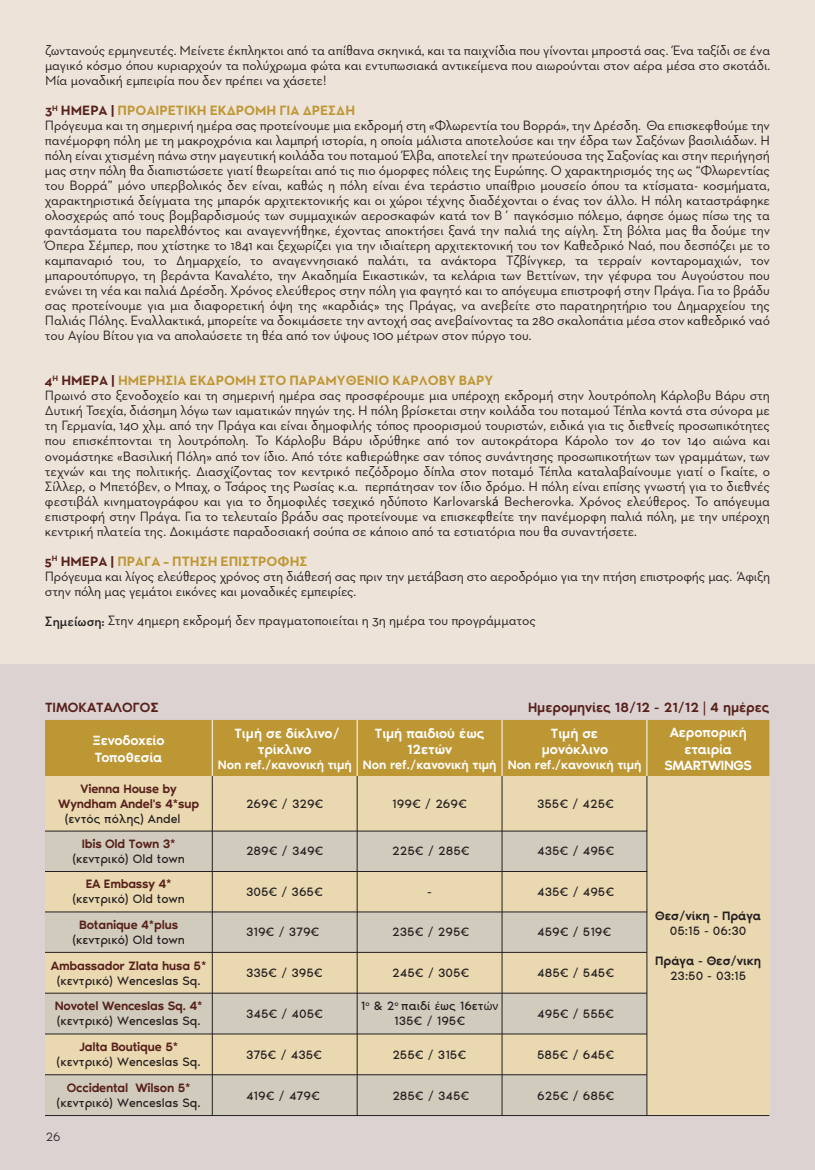
<style>
.page{position:relative;width:815px;height:1170px;background:#fff}
.page>*{position:absolute;margin:0;border:0;box-sizing:border-box;transform-origin:0 0}
.t1{font:13.75px/15px "Neutraface Two Text Greek";letter-spacing:-.005em;color:#231f20}
.t2{font:500 13.75px/16.5px "Noir Pro";letter-spacing:-.005em;color:#fff;text-align:center}
.t3{font:500 13.75px "Noir Pro";color:#57211b}
.t4{font:12.5px/15px "Noir Pro";color:#231f20;text-align:center}
.t5{font:500 12.5px/15px "Noir Pro";letter-spacing:-.015em;color:#57211b;text-align:center}
.t6{font:500 12.5px "Noir Pro";letter-spacing:-.01em;color:#fff}
.t7{font:500 12.5px "Noir Pro";color:#231f20}
.t8{font:300 12.5px "Noir Pro";color:#231f20}
.s1{font-weight:700;color:#57211b}
.s2{font-weight:700;color:#be9735}
.s3{font-family:"Myriad Pro"}
.s4{font-weight:600}
</style>
<div class="page">
<div style="left:0;top:0;width:815px;height:1169px;background:#ede3d9"></div>
<div style="left:0;top:664px;width:815px;height:505px;background:#dcd2d1"></div>
<div style="left:45px;top:720px;width:724px;height:56px;background:#be9735"></div>
<div style="left:45px;top:776px;width:724px;height:339px;background:#ead8b1"></div>
<div style="left:45px;top:831px;width:602px;height:40px;background:#d1cbbd"></div>
<div style="left:45px;top:912px;width:602px;height:40px;background:#d1cbbd"></div>
<div style="left:45px;top:993px;width:602px;height:40px;background:#d1cbbd"></div>
<div style="left:45px;top:1075px;width:602px;height:40px;background:#d1cbbd"></div>
<hr style="left:212px;top:720px;width:1px;height:56px;background:#fff">
<hr style="left:357px;top:720px;width:1px;height:56px;background:#fff">
<hr style="left:502px;top:720px;width:1px;height:56px;background:#fff">
<hr style="left:647px;top:720px;width:1px;height:56px;background:#fff">
<hr style="left:212px;top:776px;width:1px;height:339px;background:#231f20">
<hr style="left:357px;top:776px;width:1px;height:339px;background:#231f20">
<hr style="left:502px;top:776px;width:1px;height:339px;background:#231f20">
<hr style="left:647px;top:776px;width:1px;height:339px;background:#231f20">
<hr style="left:45px;top:830px;width:602px;height:1px;background:#231f20">
<hr style="left:45px;top:871px;width:602px;height:1px;background:#231f20">
<hr style="left:45px;top:911px;width:602px;height:1px;background:#231f20">
<hr style="left:45px;top:952px;width:602px;height:1px;background:#231f20">
<hr style="left:45px;top:992px;width:602px;height:1px;background:#231f20">
<hr style="left:45px;top:1033px;width:602px;height:1px;background:#231f20">
<hr style="left:45px;top:1074px;width:602px;height:1px;background:#231f20">
<hr style="left:45px;top:1115px;width:724px;height:1px;background:#231f20">
<p class="t1" style="left:45px;top:43px;width:727px;text-align:justify">ζωντανούς ερμηνευτές. Μείνετε έκπληκτοι από τα απίθανα σκηνικά, και τα παιχνίδια που γίνονται μπροστά σας. Ένα ταξίδι σε ένα μαγικό κόσμο όπου κυριαρχούν τα πολύχρωμα φώτα και εντυπωσιακά αντικείμενα που αιωρούνται στον αέρα μέσα στο σκοτάδι.<br>Μία μοναδική εμπειρία που δεν πρέπει να χάσετε!</p>
<p class="t1" style="left:45px;top:103px;width:727px"><span class="s1">3</span><sup>Η</sup> <span class="s1">ΗΜΕΡΑ |</span> <span class="s2">ΠΡΟΑΙΡΕΤΙΚΗ ΕΚΔΡΟΜΗ ΓΙΑ ΔΡΕΣΔΗ<br></span>Πρόγευμα και τη σημερινή ημέρα σας προτείνουμε μια εκδρομή στη «Φλωρεντία του Βορρά», την Δρέσδη. Θα επισκεφθούμε την πανέμορφη πόλη με τη μακροχρόνια και λαμπρή ιστορία, η οποία μάλιστα αποτελούσε και την έδρα των Σαξόνων βασιλιάδων. Η πόλη είναι χτισμένη πάνω στην μαγευτική κοιλάδα του ποταμού Έλβα, αποτελεί την πρωτεύουσα της Σαξονίας και στην περιήγησή μας στην πόλη θα διαπιστώσετε γιατί θεωρείται από τις πιο όμορφες πόλεις της Ευρώπης. Ο χαρακτηρισμός της ως “Φλωρεντίας του Βορρά” μόνο υπερβολικός δεν είναι, καθώς η πόλη είναι ένα τεράστιο υπαίθριο μουσείο όπου τα κτίσματα- κοσμήματα, χαρακτηριστικά δείγματα της μπαρόκ αρχιτεκτονικής και οι χώροι τέχνης διαδέχονται ο ένας τον άλλο. Η πόλη καταστράφηκε ολοσχερώς από τους βομβαρδισμούς των συμμαχικών αεροσκαφών κατά τον Β΄ παγκόσμιο πόλεμο, άφησε όμως πίσω της τα φαντάσματα του παρελθόντος και αναγεννήθηκε, έχοντας αποκτήσει ξανά την παλιά της αίγλη. Στη βόλτα μας θα δούμε την Όπερα Σέμπερ, που χτίστηκε το 1841 και ξεχωρίζει για την ιδιαίτερη αρχιτεκτονική του τον Καθεδρικό Ναό, που δεσπόζει με το καμπαναριό του, το Δημαρχείο, το αναγεννησιακό παλάτι, τα ανάκτορα Τζβίνγκερ, τα τερραίν κονταρομαχιών, τον μπαρουτόπυργο, τη βεράντα Καναλέτο, την Ακαδημία Εικαστικών, τα κελάρια των Βεττίνων, την γέφυρα του Αυγούστου που ενώνει τη νέα και παλιά Δρέσδη. Χρόνος ελεύθερος στην πόλη για φαγητό και το απόγευμα επιστροφή στην Πράγα. Για το βράδυ σας προτείνουμε για μια διαφορετική όψη της «καρδιάς» της Πράγας, να ανεβείτε στο παρατηρητήριο του Δημαρχείου της Παλιάς Πόλης. Εναλλακτικά, μπορείτε να δοκιμάσετε την αντοχή σας ανεβαίνοντας τα 280 σκαλοπάτια μέσα στον καθεδρικό ναό του Αγίου Βίτου για να απολαύσετε τη θέα από τον ύψους 100 μέτρων στον πύργο του.</p>
<p class="t1" style="left:45px;top:373px;width:727px"><span class="s1">4</span><sup>Η</sup> <span class="s1">ΗΜΕΡΑ |</span> <span class="s2">ΗΜΕΡΗΣΙΑ ΕΚΔΡΟΜΗ ΣΤΟ ΠΑΡΑΜΥΘΕΝΙΟ ΚΑΡΛΟΒΥ ΒΑΡΥ<br></span>Πρωινό στο ξενοδοχείο και τη σημερινή ημέρα σας προσφέρουμε μια υπέροχη εκδρομή στην λουτρόπολη Κάρλοβυ Βάρυ στη Δυτική Τσεχία, διάσημη λόγω των ιαματικών πηγών της. Η πόλη βρίσκεται στην κοιλάδα του ποταμού Τέπλα κοντά στα σύνορα με τη Γερμανία, 140 χλμ. από την Πράγα και είναι δημοφιλής τόπος προορισμού τουριστών, ειδικά για τις διεθνείς προσωπικότητες που επισκέπτονται τη λουτρόπολη. Το Κάρλοβυ Βάρυ ιδρύθηκε από τον αυτοκράτορα Κάρολο τον 4ο τον 14ο αιώνα και ονομάστηκε «Βασιλική Πόλη» από τον ίδιο. Από τότε καθιερώθηκε σαν τόπος συνάντησης προσωπικοτήτων των γραμμάτων, των τεχνών και της πολιτικής. Διασχίζοντας τον κεντρικό πεζόδρομο δίπλα στον ποταμό Τέπλα καταλαβαίνουμε γιατί ο Γκαίτε, ο Σίλλερ, ο Μπετόβεν, ο Μπαχ, ο Τσάρος της Ρωσίας κ.α. περπάτησαν τον ίδιο δρόμο. Η πόλη είναι επίσης γνωστή για το διεθνές φεστιβάλ κινηματογράφου και για το δημοφιλές τσεχικό ηδύποτο Karlovarsk<span class="s3">á</span> Becherovka. Χρόνος ελεύθερος. Το απόγευμα επιστροφή στην Πράγα. Για το τελευταίο βράδυ σας προτείνουμε να επισκεφθείτε την πανέμορφη παλιά πόλη, με την υπέροχη κεντρική πλατεία της. Δοκιμάστε παραδοσιακή σούπα σε κάποιο από τα εστιατόρια που θα συναντήσετε.</p>
<p class="t1" style="left:45px;top:553px;width:727px"><span class="s1">5</span><sup>Η</sup> <span class="s1">ΗΜΕΡΑ |</span> <span class="s2">ΠΡΑΓΑ – ΠΤΗΣΗ ΕΠΙΣΤΡΟΦΗΣ<br></span>Πρόγευμα και λίγος ελεύθερος χρόνος στη διάθεσή σας πριν την μετάβαση στο αεροδρόμιο για την πτήση επιστροφής μας. Άφιξη στην πόλη μας γεμάτοι εικόνες και μοναδικές εμπειρίες.</p>
<p class="t1" style="left:45px;top:613px;width:492px"><span class="s4">Σημείωση:</span> Στην 4ημερη εκδρομή δεν πραγματοποιείται η 3η ημέρα του προγράμματος</p>
<p class="t3" style="left:45px;top:696px;width:115px">ΤΙΜΟΚΑΤΑΛΟΓΟΣ</p>
<p class="t2" style="left:93px;top:731px;width:73px;text-align:left">Ξενοδοχείo<br>Τοποθεσία</p>
<p class="t2" style="left:235px;top:723px;width:107px">Τιμή σε δίκλινο/ τρίκλινο</p>
<p class="t6" style="left:218px;top:755px;width:135px">Non ref./κανονική τιμή</p>
<p class="t2" style="left:375px;top:723px;width:111px">Τιμή παιδιού έως<br>12ετών</p>
<p class="t6" style="left:363px;top:755px;width:135px">Non ref./κανονική τιμή</p>
<p class="t3" style="left:528px;top:696px;width:243px">Ημερομηνίες 18/12 - 21/12 | 4 ημέρες</p>
<p class="t2" style="left:542px;top:723px;width:68px">Τιμή σε μονόκλινο</p>
<p class="t6" style="left:508px;top:755px;width:135px">Non ref./κανονική τιμή</p>
<p class="t2" style="left:665px;top:723px;width:89px">Αεροπορική εταιρία<br>SMARTWINGS</p>
<p class="t5" style="left:58px;top:780px;width:142px">Vienna House by<br>Wyndham Andel's 4*sup</p>
<p class="t4" style="left:65px;top:810px;width:117px">(εντός πόλης) Andel</p>
<p class="t5" style="left:82px;top:835px;width:95px">Ibis Old Town 3*</p>
<p class="t4" style="left:72px;top:850px;width:114px">(κεντρικό) Old town</p>
<p class="t5" style="left:86px;top:875px;width:87px">EA Embassy 4*</p>
<p class="t4" style="left:72px;top:890px;width:114px">(κεντρικό) Old town</p>
<p class="t5" style="left:79px;top:916px;width:100px">Botanique 4*plus</p>
<p class="t4" style="left:72px;top:931px;width:114px">(κεντρικό) Old town</p>
<p class="t5" style="left:51px;top:956px;width:157px">Ambassador Zlata husa 5*</p>
<p class="t4" style="left:57px;top:972px;width:145px">(κεντρικό) Wenceslas Sq.</p>
<p class="t5" style="left:55px;top:997px;width:149px">Novotel Wenceslas Sq. 4*</p>
<p class="t4" style="left:57px;top:1012px;width:145px">(κεντρικό) Wenceslas Sq.</p>
<p class="t5" style="left:79px;top:1038px;width:100px">Jalta Boutique 5*</p>
<p class="t4" style="left:57px;top:1053px;width:145px">(κεντρικό) Wenceslas Sq.</p>
<p class="t5" style="left:67px;top:1079px;width:125px">Occidental Wilson 5*</p>
<p class="t4" style="left:57px;top:1094px;width:145px">(κεντρικό) Wenceslas Sq.</p>
<p class="t8" style="left:46px;top:1127px;width:16px">26</p>
<p class="t4" style="left:246px;top:795px;width:79px">269€ / 329€</p>
<p class="t4" style="left:392px;top:795px;width:76px">199€ / 269€</p>
<p class="t4" style="left:537px;top:795px;width:78px">355€ / 425€</p>
<p class="t4" style="left:246px;top:842px;width:79px">289€ / 349€</p>
<p class="t4" style="left:392px;top:842px;width:79px">225€ / 285€</p>
<p class="t4" style="left:537px;top:842px;width:79px">435€ / 495€</p>
<p class="t4" style="left:246px;top:883px;width:78px">305€ / 365€</p>
<p class="t4" style="left:427px;top:883px;width:6px">-</p>
<p class="t4" style="left:537px;top:883px;width:79px">435€ / 495€</p>
<p class="t4" style="left:246px;top:923px;width:75px">319€ / 379€</p>
<p class="t4" style="left:392px;top:923px;width:79px">235€ / 295€</p>
<p class="t4" style="left:537px;top:923px;width:76px">459€ / 519€</p>
<p class="t4" style="left:246px;top:964px;width:78px">335€ / 395€</p>
<p class="t4" style="left:392px;top:964px;width:79px">245€ / 305€</p>
<p class="t4" style="left:537px;top:964px;width:79px">485€ / 545€</p>
<p class="t4" style="left:246px;top:1005px;width:79px">345€ / 405€</p>
<p class="t4" style="left:361px;top:997px;width:139px">1<sup>ο</sup> &amp; 2<sup>ο</sup> παιδί <span class="s3">έ</span>ως 16ετ<span class="s3">ών<br></span>135€ / 195€</p>
<p class="t4" style="left:537px;top:1005px;width:78px">495€ / 555€</p>
<p class="t4" style="left:246px;top:1046px;width:78px">375€ / 435€</p>
<p class="t4" style="left:392px;top:1046px;width:75px">255€ / 315€</p>
<p class="t4" style="left:537px;top:1046px;width:78px">585€ / 645€</p>
<p class="t4" style="left:246px;top:1086px;width:75px">419€ / 479€</p>
<p class="t4" style="left:392px;top:1086px;width:79px">285€ / 345€</p>
<p class="t4" style="left:537px;top:1086px;width:79px">625€ / 685€</p>
<p class="t7" style="left:655px;top:905px;width:107px">Θεσ/νίκη - Πράγα</p>
<p class="t4" style="left:670px;top:922px;width:78px">05:15 - 06:30</p>
<p class="t7" style="left:655px;top:950px;width:107px">Πράγα - Θεσ/νικη</p>
<p class="t4" style="left:670px;top:967px;width:78px">23:50 - 03:15</p>
</div>
